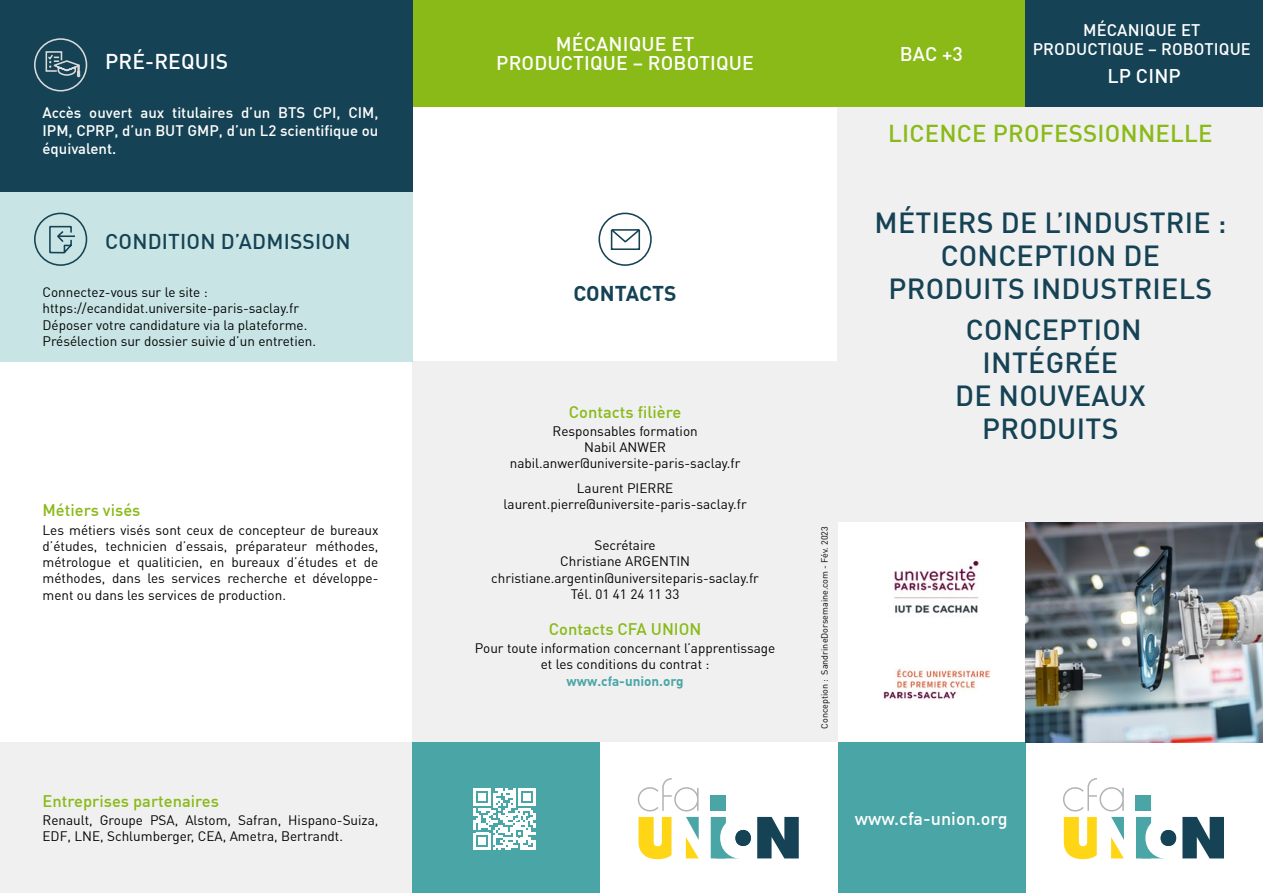
<style>
.page{position:relative;width:1263px;height:893px;background:#fff}
.page>*{position:absolute;margin:0;border:0;box-sizing:border-box;transform-origin:0 0}
.t1{font:500 28.5px/33px "DIN Pro";letter-spacing:.01em;color:#154254;text-align:center}
.t2{font:500 24px "DIN Pro";letter-spacing:.01em;color:#89ba17}
.t3{font:500 21px "DIN Pro";letter-spacing:.01em;color:#154254}
.t4{font:500 21px "DIN Pro";letter-spacing:.01em;color:#fff}
.t5{font:700 21px "DIN Pro";color:#154254}
.t6{font:500 19.5px/19.5px "DIN Pro";letter-spacing:.01em;color:#fff;text-align:center}
.t7{font:500 18px "DIN Pro";color:#fff}
.t8{font:500 16.5px "DIN Pro";color:#89ba17}
.t9{font:500 16.5px/19.5px "DIN Pro";letter-spacing:.01em;color:#fff;text-align:center}
.t10{font:500 15px/18px "DIN Pro";color:#fff;text-align:justify}
.t11{font:13.5px/16.2px "DIN Pro";color:#000;text-align:center}
.t12{font:700 13.5px "DIN Pro";color:#4aa5a6}
.t13{font:9px "DIN Pro";color:#000}
</style>
<div class="page">
<div style="left:412px;top:361px;width:426px;height:381px;background:#f0f0f1"></div>
<div style="left:838px;top:107px;width:425px;height:415px;background:#f0f0f1"></div>
<div style="left:838px;top:742px;width:187px;height:151px;background:#4aa5a6"></div>
<div style="left:0;top:742px;width:412px;height:151px;background:#f0f0f1"></div>
<div style="left:413px;top:742px;width:187px;height:151px;background:#4aa5a6"></div>
<div style="left:598px;top:213px;width:54px;height:53px;border:2px solid #154254;border-radius:50%"></div>
<svg style="left:610px;top:230px;width:31px;height:14px"></svg>
<div style="left:611px;top:229px;width:29px;height:21px;border:2px solid #154254"></div>
<svg style="left:473px;top:788px;width:62px;height:62px"></svg>
<div style="left:1025px;top:0;width:238px;height:106px;background:#154254"></div>
<div style="left:412px;top:0;width:426px;height:106px;background:#89ba17"></div>
<img style="left:1025px;top:522px;width:238px;height:220px">
<div style="left:0;top:0;width:412px;height:361px;background:#c9e4e4"></div>
<div style="left:0;top:0;width:412px;height:191px;background:#154254"></div>
<svg style="left:34px;top:38px;width:54px;height:54px"></svg>
<div style="left:34px;top:213px;width:53px;height:53px;border:2px solid #154254;border-radius:50%"></div>
<svg style="left:49px;top:225px;width:26px;height:29px"></svg>
<div style="left:838px;top:0;width:187px;height:106px;background:#89ba17"></div>
<svg style="left:1063px;top:778px;width:161px;height:81px"></svg>
<svg style="left:638px;top:778px;width:161px;height:81px"></svg>
<img style="left:894px;top:560px;width:85px;height:53px">
<img style="left:883px;top:667px;width:107px;height:33px">
<h3 class="t4" style="left:105px;top:48px;width:124px">PRÉ-REQUIS</h3>
<p class="t10" style="left:43px;top:103px;width:337px">Accès ouvert aux titulaires d’un BTS CPI, CIM, IPM, CPRP, d’un BUT GMP, d’un L2 scientifique ou équivalent.</p>
<h3 class="t3" style="left:105px;top:228px;width:247px">CONDITION D’ADMISSION</h3>
<p class="t11" style="left:43px;top:284px;width:275px;text-align:left">Connectez-vous sur le site : https://ecandidat.universite-paris-saclay.fr Déposer votre candidature via la plateforme.<br>Présélection sur dossier suivie d’un entretien.</p>
<p class="t8" style="left:43px;top:500px;width:99px">Métiers visés</p>
<p class="t11" style="left:43px;top:522px;width:337px;text-align:justify">Les métiers visés sont ceux de concepteur de bureaux d’études, technicien d’essais, préparateur méthodes, métrologue et qualiticien, en bureaux d’études et de méthodes, dans les services recherche et développe&shy;ment ou dans les services de production.</p>
<p class="t8" style="left:43px;top:790px;width:178px">Entreprises partenaires</p>
<p class="t11" style="left:43px;top:812px;width:337px;text-align:left">Renault, Groupe PSA, Alstom, Safran, Hispano-Suiza,<br>EDF, LNE, Schlumberger, CEA, Ametra, Bertrandt.</p>
<h3 class="t6" style="left:496px;top:33px;width:259px">MÉCANIQUE ET<br>PRODUCTIQUE – ROBOTIQUE</h3>
<h3 class="t5" style="left:573px;top:280px;width:105px">CONTACTS</h3>
<p class="t8" style="left:569px;top:401px;width:114px">Contacts filière</p>
<p class="t11" style="left:510px;top:423px;width:232px">Responsables formation<br>Nabil ANWER nabil.anwer@universite-paris-saclay.fr</p>
<p class="t11" style="left:503px;top:480px;width:245px">Laurent PIERRE laurent.pierre@universite-paris-saclay.fr</p>
<p class="t11" style="left:491px;top:537px;width:269px">Secrétaire<br>Christiane ARGENTIN christiane.argentin@universiteparis-saclay.fr<br>Tél. 01 41 24 11 33</p>
<p class="t8" style="left:549px;top:618px;width:154px">Contacts CFA UNION</p>
<p class="t11" style="left:475px;top:640px;width:302px">Pour toute information concernant l’apprentissage et les conditions du contrat :</p>
<p class="t12" style="left:567px;top:672px;width:119px">www.cfa-union.org</p>
<h3 class="t6" style="left:900px;top:43px;width:65px">BAC +3</h3>
<p class="t9" style="left:1033px;top:19px;width:220px">MÉCANIQUE ET<br>PRODUCTIQUE – ROBOTIQUE</p>
<h3 class="t6" style="left:1107px;top:66px;width:75px">LP CINP</h3>
<h2 class="t2" style="left:888px;top:118px;width:326px">LICENCE PROFESSIONNELLE</h2>
<h1 class="t1" style="left:875px;top:205px;width:353px">MÉTIERS DE L’INDUSTRIE :<br>CONCEPTION DE<br>PRODUITS INDUSTRIELS</h1>
<h1 class="t1" style="left:955px;top:312px;width:192px">CONCEPTION<br>INTÉGRÉE<br>DE NOUVEAUX<br>PRODUITS</h1>
<p class="t13" style="left:819px;top:729px;width:204px;rotate:-90deg">Conception : SandrineDorsemaine.com - Fév. 2023</p>
<h3 class="t7" style="left:855px;top:807px;width:154px">www.cfa-union.org</h3>
</div>
